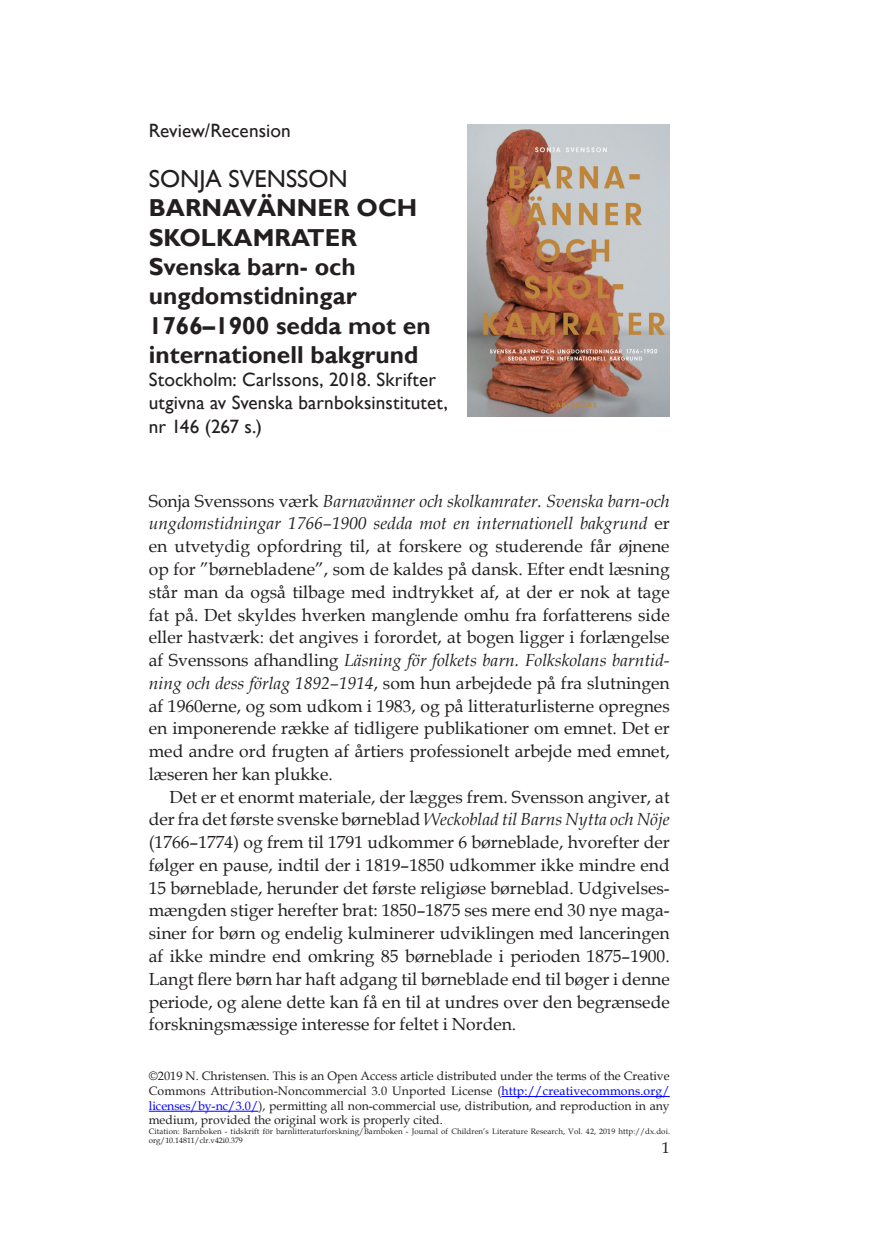
<style>
.page{position:relative;width:893px;height:1241px;background:#fff}
.page>*{position:absolute;margin:0;border:0;box-sizing:border-box;transform-origin:0 0}
.Rubrik-undertitel{font:700 24.5px/29.4px "Gill Sans";color:#231f20}
.Rubrik-huvudtitel{font:700 24.5px/29.4px "Gill Sans";color:#231f20}
.Rubrik-författarnamn{font:24.5px "Gill Sans";color:#231f20}
.Rubrik-review_bokinf{font:19.25px/23.1px "Gill Sans";letter-spacing:.005em;color:#231f20}
.bröd{font:17.5px/22.8px "Book Antiqua";color:#231f20;text-align:justify}
.bröd-in{font:17.5px/22.8px "Book Antiqua";color:#231f20;text-align:justify}
.t1{font:15.75px "Book Antiqua";color:#231f20}
.sidfot{font:12.25px/14.7px "Book Antiqua";color:#231f20;text-align:justify}
.Sidfot-citation{font:7.88px/9.5px "Book Antiqua";letter-spacing:.015em;color:#231f20}
.s1{font-style:italic}
.s2{color:#00f}
</style>
<div class="page">
<hr style="left:501px;top:1095px;width:169px;height:1px;background:#00f">
<hr style="left:149px;top:1110px;width:109px;height:1px;background:#00f">
<img style="left:467px;top:124px;width:203px;height:293px">
<p class="Rubrik-review_bokinf" style="left:149px;top:120px;width:143px">Review/Recension</p>
<p class="Rubrik-författarnamn" style="left:149px;top:164px;width:200px">SONJA SVENSSON</p>
<p class="Rubrik-huvudtitel" style="left:149px;top:194px;width:270px">BARNAVÄNNER OCH<br>SKOLKAMRATER</p>
<p class="Rubrik-undertitel" style="left:149px;top:252px;width:283px">Svenska barn- och ungdomstidningar<br>1766–1900 sedda mot en internationell bakgrund</p>
<p class="Rubrik-review_bokinf" style="left:149px;top:368px;width:301px">Stockholm: Carlssons, 2018. Skrifter utgivna av Svenska barnboksinstitutet, nr 146 (267 s.)</p>
<p class="bröd" style="left:149px;top:489px;width:522px">Sonja Svenssons værk <span class="s1">Barnavänner och skolkamrater. Svenska barn-och ungdomstidningar 1766–1900 sedda mot en internationell bakgrund</span> er en utvetydig opfordring til, at forskere og studerende får øjnene op for ”børnebladene”, som de kaldes på dansk. Efter endt læsning står man da også tilbage med indtrykket af, at der er nok at tage fat på. Det skyldes hverken manglende omhu fra forfatterens side eller hastværk: det angives i forordet, at bogen ligger i forlængelse af Svenssons afhandling <span class="s1">Läsning för folkets barn. Folkskolans barntid&shy;ning och dess förlag 1892–1914</span>, som hun arbejdede på fra slutningen af 1960erne, og som udkom i 1983, og på litteraturlisterne opregnes en imponerende række af tidligere publikationer om emnet. Det er med andre ord frugten af årtiers professionelt arbejde med emnet, læseren her kan plukke.</p>
<p class="bröd-in" style="left:149px;top:784px;width:522px;text-indent:21px">Det er et enormt materiale, der lægges frem. Svensson angiver, at der fra det første svenske børneblad <span class="s1">Weckoblad til Barns Nytta och Nöje </span>(1766–1774) og frem til 1791 udkommer 6 børneblade, hvorefter der følger en pause, indtil der i 1819–1850 udkommer ikke mindre end 15 børneblade, herunder det første religiøse børneblad. Udgivelses&shy;mængden stiger herefter brat: 1850–1875 ses mere end 30 nye maga&shy;siner for børn og endelig kulminerer udviklingen med lanceringen af ikke mindre end omkring 85 børneblade i perioden 1875–1900.<br>Langt flere børn har haft adgang til børneblade end til bøger i denne periode, og alene dette kan få en til at undres over den begrænsede forskningsmæssige interesse for feltet i Norden.</p>
<p class="sidfot" style="left:149px;top:1068px;width:522px">©2019 N. Christensen. This is an Open Access article distributed under the terms of the Creative Commons Attribution-Noncommercial 3.0 Unported License (<span class="s2">http://creativecommons.org/ licenses/by-nc/3.0/</span>), permitting all non-commercial use, distribution, and reproduction in any medium, provided the original work is properly cited.</p>
<p class="Sidfot-citation" style="left:149px;top:1125px;width:523px">Citation: Barnboken - tidskrift för barnlitteraturforskning/Barnboken - Journal of Children’s Literature Research, Vol. 42, 2019 http://dx.doi. org/10.14811/clr.v42i0.379</p>
<p class="t1" style="left:662px;top:1136px;width:9px">1</p>
</div>
